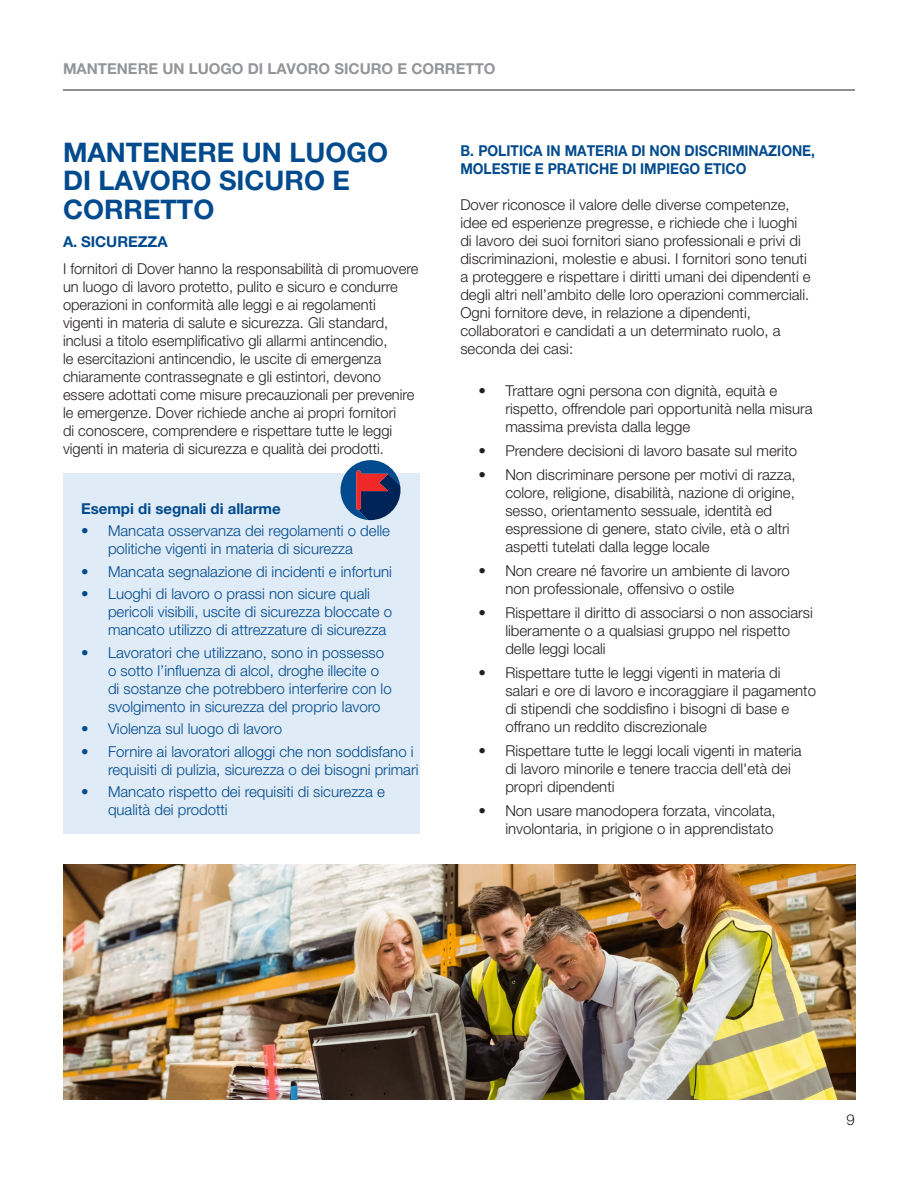
<style>
.page{position:relative;width:918px;height:1188px;background:#fff}
.page>*{position:absolute;margin:0;border:0;box-sizing:border-box;transform-origin:0 0}
.t1{font:700 27px/28.5px "Helvetica Neue LT Pro";color:#004a8d}
.t2{font:300 15px/18px "Helvetica Neue LT Pro";color:#231f20}
.t3{font:300 15px/18px "Helvetica Neue LT Pro";color:#004a8d}
.t4{font:700 15px/18px "Helvetica Neue LT Pro";color:#004a8d;scale:.92 1}
.t5{font:700 15px "Helvetica Neue LT Pro";color:#939598}
.t6{font:700 15px "Helvetica Neue LT Pro";color:#004a8d}
</style>
<div class="page">
<hr style="left:63px;top:90px;width:792px;height:1px;background:#231f20">
<div style="left:63px;top:474px;width:357px;height:360px;background:#dfebf7"></div>
<svg style="left:341px;top:460px;width:60px;height:60px"></svg>
<img style="left:63px;top:865px;width:793px;height:235px">
<p class="t5" style="left:63px;top:59px;width:434px">MANTENERE UN LUOGO DI LAVORO SICURO E CORRETTO</p>
<p class="t1" style="left:63px;top:137px;width:327px">MANTENERE UN LUOGO<br>DI LAVORO SICURO E<br>CORRETTO</p>
<p class="t4" style="left:460px;top:142px;width:387px">B. POLITICA IN MATERIA DI NON DISCRIMINAZIONE,<br>MOLESTIE E PRATICHE DI IMPIEGO ETICO</p>
<p class="t2" style="left:460px;top:196px;width:352px">Dover riconosce il valore delle diverse competenze, idee ed esperienze pregresse, e richiede che i luoghi di lavoro dei suoi fornitori siano professionali e privi di discriminazioni, molestie e abusi. I fornitori sono tenuti a proteggere e rispettare i diritti umani dei dipendenti e degli altri nell’ambito delle loro operazioni commerciali.<br>Ogni fornitore deve, in relazione a dipendenti, collaboratori e candidati a un determinato ruolo, a seconda dei casi:</p>
<p class="t2" style="left:505px;top:382px;width:309px;text-indent:-27px">• Trattare ogni persona con dignità, equità e rispetto, offrendole pari opportunità nella misura massima prevista dalla legge</p>
<p class="t2" style="left:478px;top:442px;width:320px">• Prendere decisioni di lavoro basate sul merito</p>
<p class="t2" style="left:505px;top:466px;width:292px;text-indent:-27px">• Non discriminare persone per motivi di razza, colore, religione, disabilità, nazione di origine, sesso, orientamento sessuale, identità ed espressione di genere, stato civile, età o altri aspetti tutelati dalla legge locale</p>
<p class="t2" style="left:505px;top:562px;width:286px;text-indent:-27px">• Non creare né favorire un ambiente di lavoro non professionale, offensivo o ostile</p>
<p class="t2" style="left:505px;top:604px;width:309px;text-indent:-27px">• Rispettare il diritto di associarsi o non associarsi liberamente o a qualsiasi gruppo nel rispetto delle leggi locali</p>
<p class="t2" style="left:505px;top:664px;width:312px;text-indent:-27px">• Rispettare tutte le leggi vigenti in materia di salari e ore di lavoro e incoraggiare il pagamento di stipendi che soddisfino i bisogni di base e offrano un reddito discrezionale</p>
<p class="t2" style="left:505px;top:742px;width:298px;text-indent:-27px">• Rispettare tutte le leggi locali vigenti in materia di lavoro minorile e tenere traccia dell'età dei propri dipendenti</p>
<p class="t2" style="left:478px;top:802px;width:299px;text-align:right">• Non usare manodopera forzata, vincolata, involontaria, in prigione o in apprendistato</p>
<p class="t6" style="left:63px;top:232px;width:106px">A. SICUREZZA</p>
<p class="t2" style="left:63px;top:259px;width:357px">I fornitori di Dover hanno la responsabilità di promuovere un luogo di lavoro protetto, pulito e sicuro e condurre operazioni in conformità alle leggi e ai regolamenti vigenti in materia di salute e sicurezza. Gli standard, inclusi a titolo esemplificativo gli allarmi antincendio,<br>le esercitazioni antincendio, le uscite di emergenza chiaramente contrassegnate e gli estintori, devono essere adottati come misure precauzionali per prevenire le emergenze. Dover richiede anche ai propri fornitori<br>di conoscere, comprendere e rispettare tutte le leggi vigenti in materia di sicurezza e qualità dei prodotti.</p>
<p class="t6" style="left:81px;top:499px;width:201px">Esempi di segnali di allarme</p>
<p class="t3" style="left:108px;top:522px;width:284px;text-indent:-27px">• Mancata osservanza dei regolamenti o delle politiche vigenti in materia di sicurezza</p>
<p class="t3" style="left:81px;top:562px;width:312px">• Mancata segnalazione di incidenti e infortuni</p>
<p class="t3" style="left:108px;top:585px;width:286px;text-indent:-27px">• Luoghi di lavoro o prassi non sicure quali pericoli visibili, uscite di sicurezza bloccate o mancato utilizzo di attrezzature di sicurezza</p>
<p class="t3" style="left:108px;top:643px;width:285px;text-indent:-27px">• Lavoratori che utilizzano, sono in possesso o sotto l’influenza di alcol, droghe illecite o di sostanze che potrebbero interferire con lo svolgimento in sicurezza del proprio lavoro</p>
<p class="t3" style="left:81px;top:720px;width:203px">• Violenza sul luogo di lavoro</p>
<p class="t3" style="left:108px;top:742px;width:312px;text-indent:-27px">• Fornire ai lavoratori alloggi che non soddisfano i requisiti di pulizia, sicurezza o dei bisogni primari</p>
<p class="t3" style="left:108px;top:783px;width:279px;text-indent:-27px">• Mancato rispetto dei requisiti di sicurezza e qualità dei prodotti</p>
<p class="t2" style="left:847px;top:1110px;width:10px">9</p>
</div>
